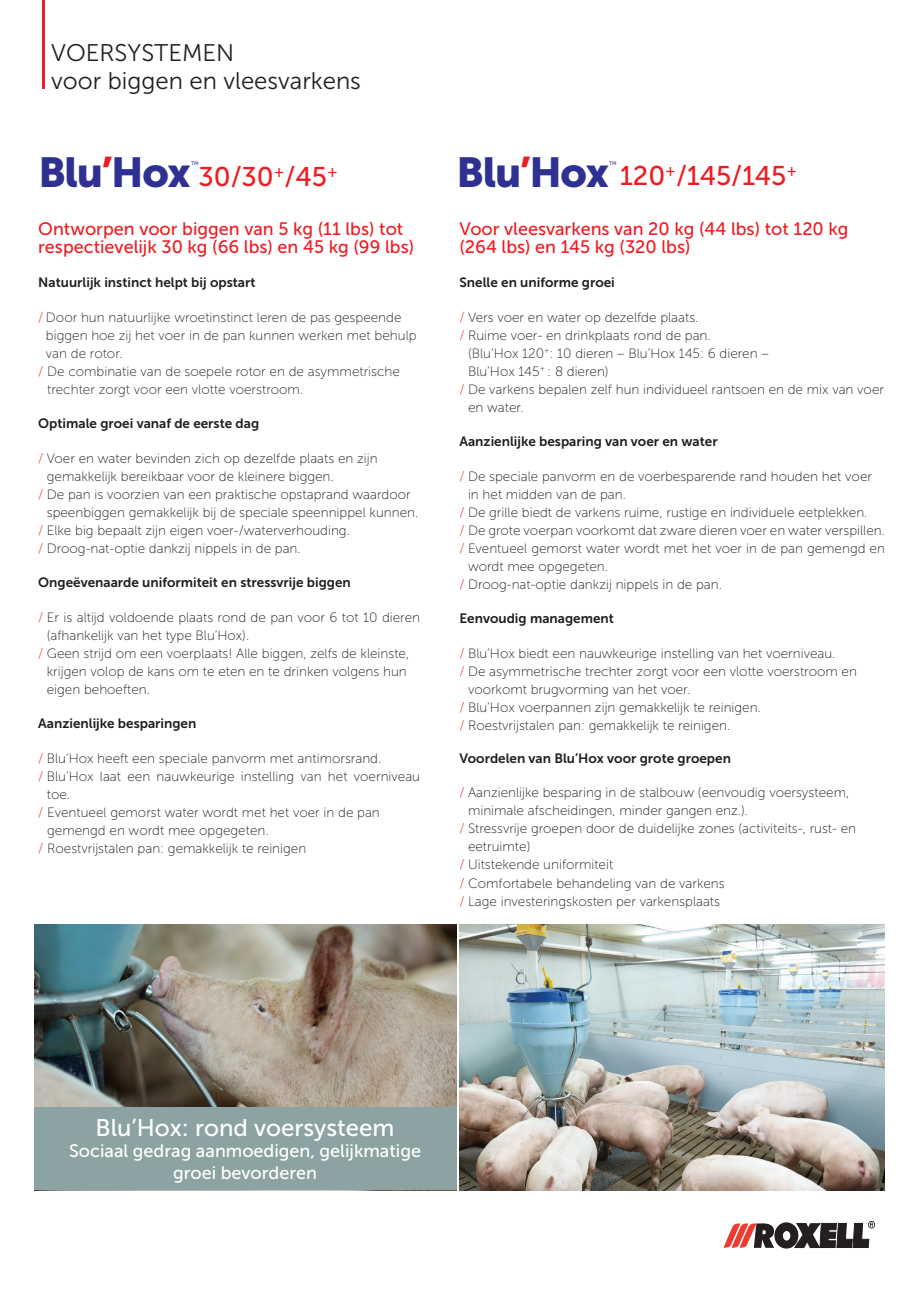
<style>
.page{position:relative;width:919px;height:1289px;background:#fff}
.page>*{position:absolute;margin:0;border:0;box-sizing:border-box;transform-origin:0 0}
.t1{font:41.7px "Museo Sans 900";letter-spacing:-.03em;color:#2e3092}
.t2{font:27px "Museo Sans 500";color:#ee1d23}
.t3{font:24px/28.8px "Museo Sans 300";color:#231f20}
.t4{font:24px "Museo Sans 500";color:#fff}
.t5{font:18px/18px "Museo Sans 500";color:#ee1d23}
.t6{font:18px/21.6px "Museo Sans 500";color:#fff;text-align:center}
.t7{font:13.5px "Museo Sans 100";color:#201d1e}
.t8{font:13.5px "Museo Sans 100";color:#231f20}
.t9{font:13.5px "Museo Sans 700";color:#201d1e}
.t10{font:13.5px "Museo Sans 700";color:#231f20}
.t11{font:5.1px "Museo Sans 500";color:#2e3092}
.s1{color:#ee1d23}
</style>
<div class="page">
<svg style="left:723px;top:1220px;width:151px;height:28px"></svg>
<img style="left:34px;top:924px;width:422px;height:183px">
<img style="left:459px;top:924px;width:425px;height:266px">
<div style="left:34px;top:1107px;width:422px;height:83px;background:#8da3a3"></div>
<hr style="left:43px;top:0;width:2px;height:88px;background:#ee1d23">
<h3 class="t3" style="left:51px;top:38px;width:311px">VOERSYSTEMEN<br>voor biggen en vleesvarkens</h3>
<h1 class="t1" style="left:38px;top:149px;width:154px">Blu<span class="s1">’</span>Hox</h1>
<p class="t11" style="left:191px;top:160px;width:9px">TM</p>
<h2 class="t2" style="left:198px;top:162px;width:141px">30/30<sup>+</sup>/45<sup>+</sup></h2>
<h1 class="t1" style="left:456px;top:149px;width:154px">Blu<span class="s1">’</span>Hox</h1>
<p class="t11" style="left:609px;top:160px;width:9px">TM</p>
<h2 class="t2" style="left:619px;top:160px;width:179px">120<sup>+</sup>/145/145<sup>+</sup></h2>
<h3 class="t5" style="left:38px;top:219px;width:377px">Ontworpen voor biggen van 5 kg (11 lbs) tot respectievelijk 30 kg (66 lbs) en 45 kg (99 lbs)</h3>
<p class="t10" style="left:38px;top:275px;width:219px">Natuurlijk instinct helpt bij opstart</p>
<p class="t8" style="left:38px;top:310px;width:364px"><span class="s1">/</span> Door hun natuurlijke wroetinstinct leren de pas gespeende</p>
<p class="t8" style="left:46px;top:328px;width:372px">biggen hoe zij het voer in de pan kunnen werken met behulp</p>
<p class="t8" style="left:46px;top:346px;width:78px">van de rotor.</p>
<p class="t8" style="left:38px;top:364px;width:363px"><span class="s1">/</span> De combinatie van de soepele rotor en de asymmetrische</p>
<p class="t8" style="left:47px;top:382px;width:257px">trechter zorgt voor een vlotte voerstroom.</p>
<p class="t9" style="left:38px;top:416px;width:222px">Optimale groei vanaf de eerste dag</p>
<p class="t7" style="left:38px;top:451px;width:341px"><span class="s1">/</span> Voer en water bevinden zich op dezelfde plaats en zijn</p>
<p class="t7" style="left:47px;top:469px;width:288px">gemakkelijk bereikbaar voor de kleinere biggen.</p>
<p class="t7" style="left:38px;top:487px;width:374px"><span class="s1">/</span> De pan is voorzien van een praktische opstaprand waardoor</p>
<p class="t7" style="left:47px;top:505px;width:373px">speenbiggen gemakkelijk bij de speciale speennippel kunnen.</p>
<p class="t7" style="left:38px;top:523px;width:313px"><span class="s1">/</span> Elke big bepaalt zijn eigen voer-/waterverhouding.</p>
<p class="t7" style="left:38px;top:541px;width:264px"><span class="s1">/</span> Droog-nat-optie dankzij nippels in de pan.</p>
<p class="t9" style="left:38px;top:575px;width:314px">Ongeëvenaarde uniformiteit en stressvrije biggen</p>
<p class="t7" style="left:38px;top:610px;width:383px"><span class="s1">/</span> Er is altijd voldoende plaats rond de pan voor 6 tot 10 dieren</p>
<p class="t7" style="left:47px;top:628px;width:204px">(afhankelijk van het type Blu’Hox).</p>
<p class="t7" style="left:38px;top:646px;width:372px"><span class="s1">/</span> Geen strijd om een voerplaats! Alle biggen, zelfs de kleinste,</p>
<p class="t7" style="left:47px;top:664px;width:361px">krijgen volop de kans om te eten en te drinken volgens hun</p>
<p class="t7" style="left:47px;top:682px;width:105px">eigen behoeften.</p>
<p class="t9" style="left:38px;top:716px;width:160px">Aanzienlijke besparingen</p>
<p class="t7" style="left:38px;top:751px;width:344px"><span class="s1">/</span> Blu’Hox heeft een speciale panvorm met antimorsrand.</p>
<p class="t7" style="left:38px;top:769px;width:383px"><span class="s1">/</span> Blu’Hox laat een nauwkeurige instelling van het voerniveau</p>
<p class="t7" style="left:47px;top:787px;width:25px">toe.</p>
<p class="t7" style="left:38px;top:805px;width:343px"><span class="s1">/</span> Eventueel gemorst water wordt met het voer in de pan</p>
<p class="t7" style="left:47px;top:823px;width:223px">gemengd en wordt mee opgegeten.</p>
<p class="t7" style="left:38px;top:841px;width:269px"><span class="s1">/</span> Roestvrijstalen pan: gemakkelijk te reinigen</p>
<h3 class="t5" style="left:459px;top:219px;width:390px">Voor vleesvarkens van 20 kg (44 lbs) tot 120 kg (264 lbs) en 145 kg (320 lbs)</h3>
<p class="t9" style="left:459px;top:275px;width:157px">Snelle en uniforme groei</p>
<p class="t7" style="left:459px;top:310px;width:240px"><span class="s1">/</span> Vers voer en water op dezelfde plaats.</p>
<p class="t7" style="left:459px;top:328px;width:253px"><span class="s1">/</span> Ruime voer- en drinkplaats rond de pan.</p>
<p class="t7" style="left:468px;top:346px;width:302px">(Blu’Hox 120<sup>+</sup>: 10 dieren – Blu’Hox 145: 6 dieren –</p>
<p class="t7" style="left:468px;top:364px;width:142px">Blu’Hox 145<sup>+</sup> : 8 dieren)</p>
<p class="t7" style="left:459px;top:382px;width:426px"><span class="s1">/</span> De varkens bepalen zelf hun individueel rantsoen en de mix van voer</p>
<p class="t7" style="left:468px;top:400px;width:57px">en water.</p>
<p class="t9" style="left:459px;top:434px;width:260px">Aanzienlijke besparing van voer en water</p>
<p class="t7" style="left:459px;top:469px;width:414px"><span class="s1">/</span> De speciale panvorm en de voerbesparende rand houden het voer</p>
<p class="t7" style="left:468px;top:487px;width:159px">in het midden van de pan.</p>
<p class="t7" style="left:459px;top:505px;width:409px"><span class="s1">/</span> De grille biedt de varkens ruime, rustige en individuele eetplekken.</p>
<p class="t7" style="left:459px;top:523px;width:427px"><span class="s1">/</span> De grote voerpan voorkomt dat zware dieren voer en water verspillen.</p>
<p class="t7" style="left:459px;top:541px;width:427px"><span class="s1">/</span> Eventueel gemorst water wordt met het voer in de pan gemengd en</p>
<p class="t7" style="left:468px;top:559px;width:141px">wordt mee opgegeten.</p>
<p class="t7" style="left:459px;top:577px;width:264px"><span class="s1">/</span> Droog-nat-optie dankzij nippels in de pan.</p>
<p class="t9" style="left:459px;top:611px;width:156px">Eenvoudig management</p>
<p class="t7" style="left:459px;top:646px;width:377px"><span class="s1">/</span> Blu’Hox biedt een nauwkeurige instelling van het voerniveau.</p>
<p class="t7" style="left:459px;top:664px;width:399px"><span class="s1">/</span> De asymmetrische trechter zorgt voor een vlotte voerstroom en</p>
<p class="t7" style="left:468px;top:682px;width:224px">voorkomt brugvorming van het voer.</p>
<p class="t7" style="left:459px;top:700px;width:303px"><span class="s1">/</span> Blu’Hox voerpannen zijn gemakkelijk te reinigen.</p>
<p class="t7" style="left:459px;top:718px;width:272px"><span class="s1">/</span> Roestvrijstalen pan: gemakkelijk te reinigen.</p>
<p class="t9" style="left:459px;top:750px;width:273px">Voordelen van Blu’Hox voor grote groepen</p>
<p class="t7" style="left:459px;top:785px;width:391px"><span class="s1">/</span> Aanzienlijke besparing in de stalbouw (eenvoudig voersysteem,</p>
<p class="t7" style="left:468px;top:803px;width:281px">minimale afscheidingen, minder gangen enz.).</p>
<p class="t7" style="left:459px;top:821px;width:398px"><span class="s1">/</span> Stressvrije groepen door de duidelijke zones (activiteits-, rust- en</p>
<p class="t7" style="left:468px;top:839px;width:64px">eetruimte)</p>
<p class="t7" style="left:459px;top:857px;width:155px"><span class="s1">/</span> Uitstekende uniformiteit</p>
<p class="t7" style="left:459px;top:875px;width:267px"><span class="s1">/</span> Comfortabele behandeling van de varkens</p>
<p class="t8" style="left:459px;top:893px;width:262px"><span class="s1">/</span> Lage investeringskosten per varkensplaats</p>
<h3 class="t4" style="left:96px;top:1114px;width:300px">Blu’Hox: rond voersysteem</h3>
<h3 class="t6" style="left:69px;top:1140px;width:353px">Sociaal gedrag aanmoedigen, gelijkmatige groei bevorderen</h3>
</div>
